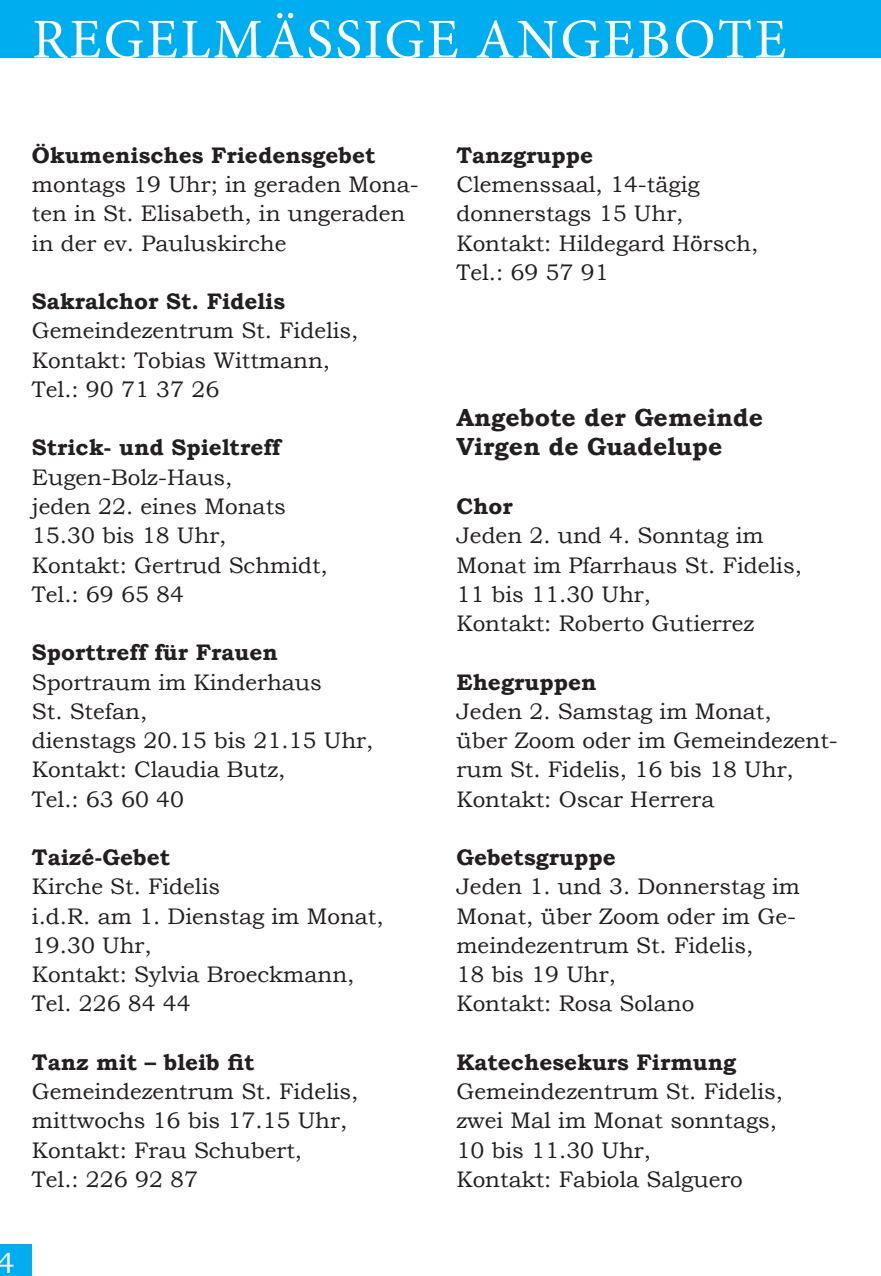
<style>
.page{position:relative;width:881px;height:1276px;background:#fff}
.page>*{position:absolute;margin:0;border:0;box-sizing:border-box;transform-origin:0 0}
.t1{font:56.25px "Minion Pro";letter-spacing:.04em;color:#fff}
.t2{font:29.25px "Bookman Old Style";color:#fff}
.Fließtext{font:700 24.75px "Bookman Old Style";color:#231f20}
.Fließtext-2{font:22.5px/29.2px "Bookman Old Style";color:#231f20}
.Fließtext-3{font:700 22.5px "Bookman Old Style";color:#231f20}
</style>
<div class="page">
<div style="left:0;top:1244px;width:32px;height:32px;background:#00aeef"></div>
<div style="left:0;top:0;width:880px;height:57px;background:#00aeef"></div>
<h1 class="t1" style="left:32px;top:2px;width:755px">REGELMÄSSIGE ANGEBOTE</h1>
<p class="Fließtext-3" style="left:32px;top:139px;width:345px">Ökumenisches Friedensgebet</p>
<p class="Fließtext-2" style="left:32px;top:170px;width:388px">montags 19 Uhr; in geraden Mona&shy;ten in St. Elisabeth, in ungeraden in der ev. Pauluskirche</p>
<p class="Fließtext-3" style="left:32px;top:285px;width:254px">Sakralchor St. Fidelis</p>
<p class="Fließtext-2" style="left:32px;top:316px;width:328px">Gemeindezentrum St. Fidelis,</p>
<p class="Fließtext-2" style="left:32px;top:345px;width:299px">Kontakt: Tobias Wittmann,</p>
<p class="Fließtext-2" style="left:32px;top:375px;width:189px">Tel.: 90 71 37 26</p>
<p class="Fließtext-3" style="left:32px;top:431px;width:250px">Strick- und Spieltreff</p>
<p class="Fließtext-2" style="left:32px;top:462px;width:202px">Eugen-Bolz-Haus,</p>
<p class="Fließtext-2" style="left:32px;top:492px;width:255px">jeden 22. eines Monats</p>
<p class="Fließtext-2" style="left:32px;top:521px;width:196px">15.30 bis 18 Uhr,</p>
<p class="Fließtext-2" style="left:32px;top:550px;width:297px">Kontakt: Gertrud Schmidt,</p>
<p class="Fließtext-2" style="left:32px;top:579px;width:154px">Tel.: 69 65 84</p>
<p class="Fließtext-3" style="left:32px;top:636px;width:247px">Sporttreff für Frauen</p>
<p class="Fließtext-2" style="left:32px;top:667px;width:291px">Sportraum im Kinderhaus</p>
<p class="Fließtext-2" style="left:32px;top:696px;width:117px">St. Stefan,</p>
<p class="Fließtext-2" style="left:32px;top:726px;width:343px">dienstags 20.15 bis 21.15 Uhr,</p>
<p class="Fließtext-2" style="left:32px;top:755px;width:255px">Kontakt: Claudia Butz,</p>
<p class="Fließtext-2" style="left:32px;top:784px;width:154px">Tel.: 63 60 40</p>
<p class="Fließtext-3" style="left:32px;top:841px;width:140px">Taizé-Gebet</p>
<p class="Fließtext-2" style="left:32px;top:872px;width:190px">Kirche St. Fidelis</p>
<p class="Fließtext-2" style="left:32px;top:901px;width:353px">i.d.R. am 1. Dienstag im Monat,<br>19.30 Uhr,</p>
<p class="Fließtext-2" style="left:32px;top:960px;width:324px">Kontakt: Sylvia Broeckmann,</p>
<p class="Fließtext-2" style="left:32px;top:989px;width:160px">Tel. 226 84 44</p>
<p class="Fließtext-3" style="left:32px;top:1046px;width:224px">Tanz mit – bleib fit</p>
<p class="Fließtext-2" style="left:32px;top:1077px;width:328px">Gemeindezentrum St. Fidelis,</p>
<p class="Fließtext-2" style="left:32px;top:1106px;width:316px">mittwochs 16 bis 17.15 Uhr,</p>
<p class="Fließtext-2" style="left:32px;top:1135px;width:271px">Kontakt: Frau Schubert,</p>
<p class="Fließtext-2" style="left:32px;top:1164px;width:168px">Tel.: 226 92 87</p>
<h2 class="t2" style="left:-4px;top:1244px;width:20px">4</h2>
<p class="Fließtext-3" style="left:456px;top:139px;width:138px">Tanzgruppe</p>
<p class="Fließtext-2" style="left:456px;top:170px;width:245px">Clemenssaal, 14-tägig</p>
<p class="Fließtext-2" style="left:456px;top:199px;width:228px">donnerstags 15 Uhr,</p>
<p class="Fließtext-2" style="left:456px;top:228px;width:303px">Kontakt: Hildegard Hörsch,</p>
<p class="Fließtext-2" style="left:456px;top:258px;width:154px">Tel.: 69 57 91</p>
<p class="Fließtext" style="left:456px;top:400px;width:308px">Angebote der Gemeinde</p>
<p class="Fließtext" style="left:456px;top:429px;width:267px">Virgen de Guadelupe</p>
<p class="Fließtext-3" style="left:456px;top:490px;width:58px">Chor</p>
<p class="Fließtext-2" style="left:456px;top:521px;width:308px">Jeden 2. und 4. Sonntag im</p>
<p class="Fließtext-2" style="left:456px;top:550px;width:347px">Monat im Pfarrhaus St. Fidelis,</p>
<p class="Fließtext-2" style="left:456px;top:579px;width:196px">11 bis 11.30 Uhr,</p>
<p class="Fließtext-2" style="left:456px;top:609px;width:299px">Kontakt: Roberto Gutierrez</p>
<p class="Fließtext-3" style="left:456px;top:665px;width:141px">Ehegruppen</p>
<p class="Fließtext-2" style="left:456px;top:696px;width:316px">Jeden 2. Samstag im Monat,</p>
<p class="Fließtext-2" style="left:456px;top:726px;width:383px">über Zoom oder im Gemeindezent&shy;rum St. Fidelis, 16 bis 18 Uhr,</p>
<p class="Fließtext-2" style="left:456px;top:784px;width:259px">Kontakt: Oscar Herrera</p>
<p class="Fließtext-3" style="left:456px;top:841px;width:161px">Gebetsgruppe</p>
<p class="Fließtext-2" style="left:456px;top:872px;width:345px">Jeden 1. und 3. Donnerstag im<br>Monat, über Zoom oder im Ge&shy;meindezentrum St. Fidelis,</p>
<p class="Fließtext-2" style="left:456px;top:960px;width:161px">18 bis 19 Uhr,</p>
<p class="Fließtext-2" style="left:456px;top:989px;width:239px">Kontakt: Rosa Solano</p>
<p class="Fließtext-3" style="left:456px;top:1046px;width:281px">Katechesekurs Firmung</p>
<p class="Fließtext-2" style="left:456px;top:1077px;width:328px">Gemeindezentrum St. Fidelis,</p>
<p class="Fließtext-2" style="left:456px;top:1106px;width:322px">zwei Mal im Monat sonntags,</p>
<p class="Fließtext-2" style="left:456px;top:1135px;width:196px">10 bis 11.30 Uhr,</p>
<p class="Fließtext-2" style="left:456px;top:1164px;width:288px">Kontakt: Fabiola Salguero</p>
</div>
